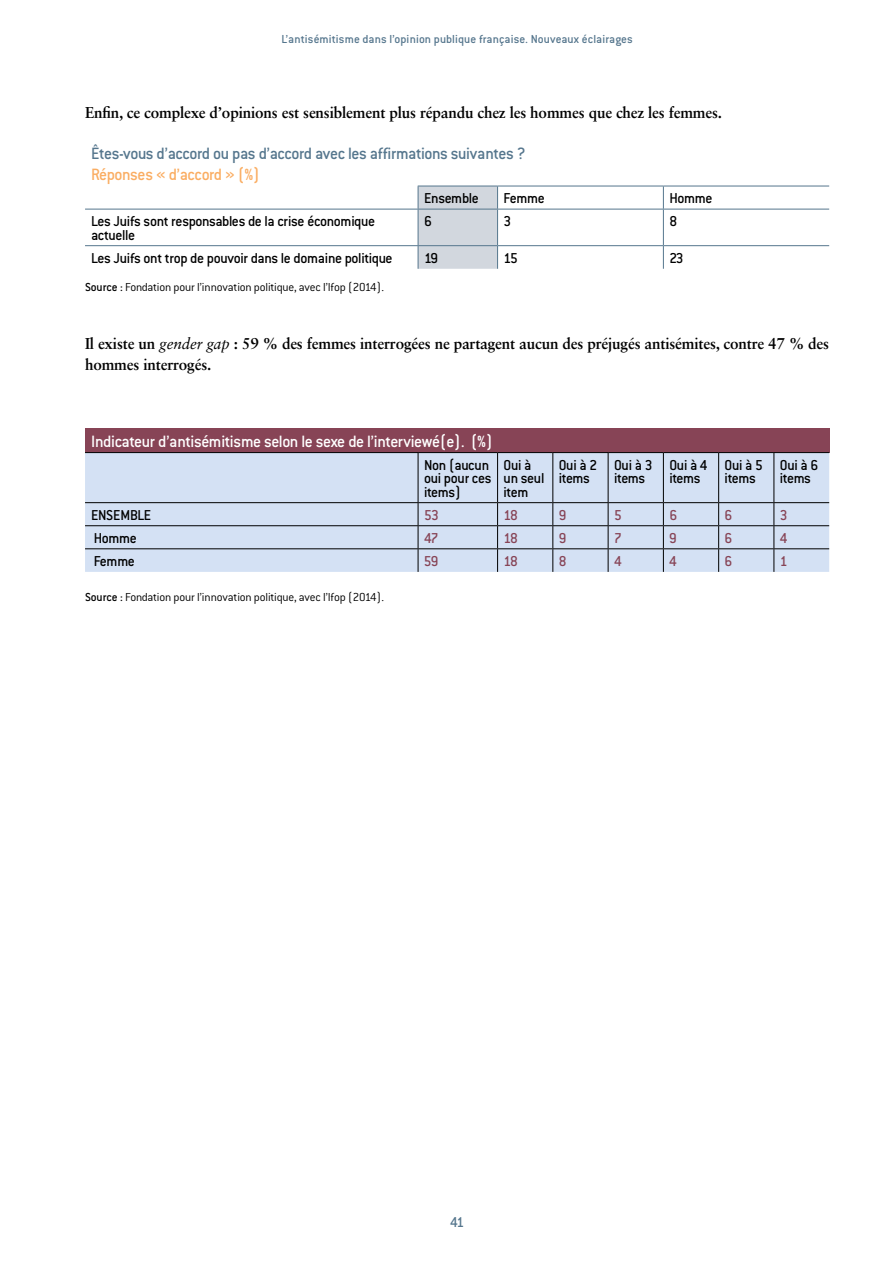
<style>
.page{position:relative;width:893px;height:1263px;background:#fff}
.page>*{position:absolute;margin:0;border:0;box-sizing:border-box;transform-origin:0 0}
.t1{font:500 18px "Conduit ITC Std";color:#55768d}
.t2{font:500 18px "Conduit ITC Std";letter-spacing:-.025em;color:#fff}
.t3{font:500 18px "Conduit ITC Std";color:#faad62}
.t4{font:500 15.75px/13.5px "Conduit ITC Std";letter-spacing:-.025em;color:#000}
.t5{font:700 15.75px/21px "Sabon LT Std";letter-spacing:-.01em;color:#000}
.t6{font:500 15.75px "Conduit ITC Std";letter-spacing:-.065em;color:#874456}
.t7{font:500 15.75px "Conduit ITC Std";color:#55768d}
.t8{font:300 12.75px "Conduit ITC Std";letter-spacing:-.015em;color:#000}
.t9{font:500 12.75px "Conduit ITC Std";letter-spacing:.005em;color:#55768d}
.s1{font-weight:500}
.s2{font-weight:400;font-style:italic}
</style>
<div class="page">
<hr style="left:498px;top:186px;width:165px;height:1px;background:#55768d">
<svg style="left:663px;top:187px;width:1px;height:22px"></svg>
<hr style="left:663px;top:186px;width:166px;height:1px;background:#55768d">
<hr style="left:85px;top:209px;width:333px;height:1px;background:#55768d">
<hr style="left:498px;top:209px;width:165px;height:1px;background:#55768d">
<hr style="left:663px;top:209px;width:1px;height:36px;background:#55768d">
<hr style="left:663px;top:209px;width:166px;height:1px;background:#55768d">
<hr style="left:85px;top:245px;width:333px;height:1px;background:#55768d">
<svg style="left:418px;top:186px;width:80px;height:83px;background:#ccd2da"></svg>
<hr style="left:498px;top:245px;width:165px;height:1px;background:#55768d">
<svg style="left:663px;top:246px;width:1px;height:23px"></svg>
<hr style="left:663px;top:245px;width:166px;height:1px;background:#55768d">
<div style="left:85px;top:428px;width:744px;height:25px;background:#874456"></div>
<div style="left:85px;top:453px;width:744px;height:119px;background:#d4e1f4"></div>
<hr style="left:85px;top:452px;width:333px;height:1px;background:#000">
<hr style="left:418px;top:452px;width:80px;height:1px;background:#000">
<hr style="left:418px;top:453px;width:1px;height:49px;background:#000">
<hr style="left:498px;top:452px;width:55px;height:1px;background:#000">
<hr style="left:497px;top:453px;width:1px;height:49px;background:#000">
<hr style="left:553px;top:452px;width:55px;height:1px;background:#000">
<hr style="left:552px;top:453px;width:1px;height:49px;background:#000">
<hr style="left:608px;top:452px;width:55px;height:1px;background:#000">
<hr style="left:608px;top:453px;width:1px;height:49px;background:#000">
<hr style="left:663px;top:452px;width:56px;height:1px;background:#000">
<hr style="left:663px;top:453px;width:1px;height:49px;background:#000">
<hr style="left:719px;top:452px;width:55px;height:1px;background:#000">
<hr style="left:718px;top:453px;width:1px;height:49px;background:#000">
<hr style="left:774px;top:452px;width:55px;height:1px;background:#000">
<hr style="left:773px;top:453px;width:1px;height:49px;background:#000">
<hr style="left:85px;top:502px;width:333px;height:1px;background:#000">
<hr style="left:418px;top:502px;width:80px;height:1px;background:#000">
<hr style="left:498px;top:502px;width:55px;height:1px;background:#000">
<hr style="left:553px;top:502px;width:55px;height:1px;background:#000">
<hr style="left:608px;top:502px;width:55px;height:1px;background:#000">
<hr style="left:663px;top:502px;width:56px;height:1px;background:#000">
<hr style="left:719px;top:502px;width:55px;height:1px;background:#000">
<hr style="left:774px;top:502px;width:55px;height:1px;background:#000">
<hr style="left:85px;top:525px;width:333px;height:1px;background:#000">
<hr style="left:418px;top:525px;width:80px;height:1px;background:#000">
<hr style="left:498px;top:525px;width:55px;height:1px;background:#000">
<hr style="left:553px;top:525px;width:55px;height:1px;background:#000">
<hr style="left:608px;top:525px;width:55px;height:1px;background:#000">
<hr style="left:663px;top:525px;width:56px;height:1px;background:#000">
<hr style="left:719px;top:525px;width:55px;height:1px;background:#000">
<hr style="left:774px;top:525px;width:55px;height:1px;background:#000">
<hr style="left:85px;top:548px;width:333px;height:1px;background:#000">
<hr style="left:418px;top:548px;width:80px;height:1px;background:#000">
<svg style="left:418px;top:503px;width:1px;height:69px"></svg>
<hr style="left:498px;top:548px;width:55px;height:1px;background:#000">
<svg style="left:497px;top:503px;width:1px;height:69px"></svg>
<hr style="left:553px;top:548px;width:55px;height:1px;background:#000">
<svg style="left:552px;top:503px;width:1px;height:69px"></svg>
<hr style="left:608px;top:548px;width:55px;height:1px;background:#000">
<svg style="left:608px;top:503px;width:1px;height:69px"></svg>
<hr style="left:663px;top:548px;width:56px;height:1px;background:#000">
<svg style="left:663px;top:503px;width:1px;height:69px"></svg>
<hr style="left:719px;top:548px;width:55px;height:1px;background:#000">
<svg style="left:718px;top:503px;width:1px;height:69px"></svg>
<hr style="left:774px;top:548px;width:55px;height:1px;background:#000">
<svg style="left:773px;top:503px;width:1px;height:69px"></svg>
<p class="t9" style="left:281px;top:32px;width:353px">L’antisémitisme dans l’opinion publique française. Nouveaux éclairages</p>
<p class="t5" style="left:85px;top:102px;width:639px">Enfin, ce complexe d’opinions est sensiblement plus répandu chez les hommes que chez les femmes.</p>
<p class="t1" style="left:91px;top:144px;width:436px">Êtes-vous d’accord ou pas d’accord avec les affirmations suivantes ?</p>
<p class="t3" style="left:91px;top:164px;width:170px">Réponses « d’accord » (%)</p>
<p class="t4" style="left:424px;top:191px;width:56px">Ensemble</p>
<p class="t4" style="left:504px;top:191px;width:43px">Femme</p>
<p class="t4" style="left:669px;top:191px;width:45px">Homme</p>
<p class="t4" style="left:91px;top:214px;width:286px">Les Juifs sont responsables de la crise économique actuelle</p>
<p class="t4" style="left:424px;top:214px;width:9px">6</p>
<p class="t4" style="left:504px;top:214px;width:9px">3</p>
<p class="t4" style="left:669px;top:214px;width:9px">8</p>
<p class="t4" style="left:91px;top:251px;width:303px">Les Juifs ont trop de pouvoir dans le domaine politique</p>
<p class="t4" style="left:424px;top:251px;width:16px">19</p>
<p class="t4" style="left:504px;top:251px;width:16px">15</p>
<p class="t4" style="left:669px;top:251px;width:16px">23</p>
<p class="t8" style="left:85px;top:280px;width:301px"><span class="s1">Source :</span> Fondation pour l’innovation politique, avec l’Ifop (2014).</p>
<p class="t5" style="left:85px;top:333px;width:746px">Il existe un <span class="s2">gender gap</span> : 59 % des femmes interrogées ne partagent aucun des préjugés antisémites, contre 47 % des hommes interrogés.</p>
<p class="t2" style="left:91px;top:431px;width:403px">Indicateur d’antisémitisme selon le sexe de l’interviewé(e). (%)</p>
<p class="t4" style="left:424px;top:458px;width:69px">Non (aucun oui pour ces items)</p>
<p class="t4" style="left:504px;top:458px;width:42px">Oui à un seul item</p>
<p class="t4" style="left:559px;top:458px;width:40px">Oui à 2 items</p>
<p class="t4" style="left:614px;top:458px;width:40px">Oui à 3 items</p>
<p class="t4" style="left:669px;top:458px;width:40px">Oui à 4 items</p>
<p class="t4" style="left:725px;top:458px;width:40px">Oui à 5 items</p>
<p class="t4" style="left:780px;top:458px;width:40px">Oui à 6 items</p>
<p class="t4" style="left:91px;top:508px;width:9px">ENSEMB</p>
<p class="t4" style="left:137px;top:508px;width:14px">LE</p>
<p class="t6" style="left:424px;top:506px;width:16px">53</p>
<p class="t6" style="left:504px;top:506px;width:16px">18</p>
<p class="t6" style="left:559px;top:506px;width:9px">9</p>
<p class="t6" style="left:614px;top:506px;width:9px">5</p>
<p class="t6" style="left:669px;top:506px;width:9px">6</p>
<p class="t6" style="left:725px;top:506px;width:9px">6</p>
<p class="t6" style="left:780px;top:506px;width:9px">3</p>
<p class="t4" style="left:94px;top:531px;width:45px">Homme</p>
<p class="t6" style="left:424px;top:529px;width:16px">47</p>
<p class="t6" style="left:503px;top:529px;width:16px">18</p>
<p class="t6" style="left:559px;top:529px;width:9px">9</p>
<p class="t6" style="left:614px;top:529px;width:9px">7</p>
<p class="t6" style="left:669px;top:529px;width:9px">9</p>
<p class="t6" style="left:725px;top:529px;width:9px">6</p>
<p class="t6" style="left:780px;top:529px;width:9px">4</p>
<p class="t4" style="left:94px;top:554px;width:43px">Femme</p>
<p class="t6" style="left:424px;top:552px;width:16px">59</p>
<p class="t6" style="left:503px;top:552px;width:16px">18</p>
<p class="t6" style="left:559px;top:552px;width:9px">8</p>
<p class="t6" style="left:614px;top:552px;width:9px">4</p>
<p class="t6" style="left:669px;top:552px;width:9px">4</p>
<p class="t6" style="left:724px;top:552px;width:9px">6</p>
<p class="t6" style="left:780px;top:552px;width:9px">1</p>
<p class="t8" style="left:85px;top:590px;width:301px"><span class="s1">Source :</span> Fondation pour l’innovation politique, avec l’Ifop (2014).</p>
<p class="t7" style="left:450px;top:1213px;width:16px">41</p>
</div>
